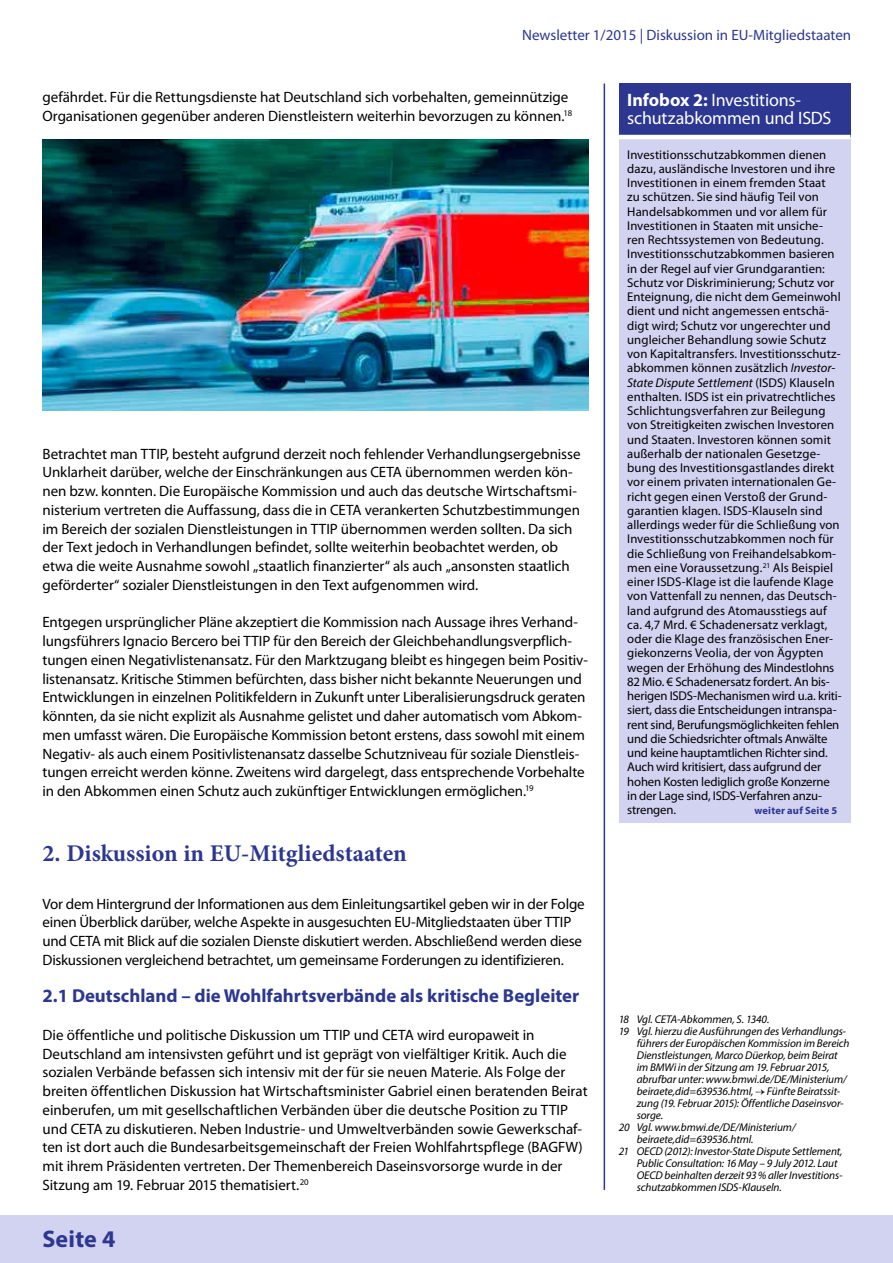
<style>
.page{position:relative;width:893px;height:1263px;background:#fff}
.page>*{position:absolute;margin:0;border:0;box-sizing:border-box;transform-origin:0 0}
.t1{font:700 24px "Minion Pro";color:#2c3791}
.t2{font:700 24px "Myriad Pro";letter-spacing:.005em;color:#2c3791}
.t3{font:700 18.75px "Myriad Pro";color:#2c3791}
.Autoren_head{font:18px/18.8px "Myriad Pro";letter-spacing:-.01em;color:#fff}
.t4{font:15px/18.8px "Myriad Pro";letter-spacing:-.005em;color:#000}
.t5{font:15px "Myriad Pro";color:#2c3791}
.Hintergrundinfos{font:12.75px/14.2px "Myriad Pro";letter-spacing:.005em;color:#000}
.t6{font:italic 11.25px "Myriad Pro";letter-spacing:-.005em;color:#000}
.Hintergrundinfos-2{font:700 10.5px "Myriad Pro";letter-spacing:.015em;color:#2c3791}
.s1{font-weight:700}
.s2{font-style:italic}
.s3{font-family:"Minion Pro"}
</style>
<div class="page">
<div style="left:0;top:1215px;width:893px;height:48px;background:#d2d2f1"></div>
<hr style="left:604px;top:84px;width:1px;height:1106px;background:#2c3791">
<img style="left:43px;top:140px;width:546px;height:270px">
<div style="left:619px;top:84px;width:231px;height:53px;background:#2c3791"></div>
<div style="left:619px;top:137px;width:231px;height:686px;background:#d2d2f1"></div>
<hr style="left:619px;top:135px;width:231px;height:4px;background:#fff">
<p class="t5" style="left:522px;top:26px;width:331px">Newsletter 1/2015 | Diskussion in EU-Mitgliedstaaten</p>
<p class="t4" style="left:43px;top:88px;width:531px">gefährdet. Für die Rettungsdienste hat Deutschland sich vorbehalten, gemeinnützige<br>Organisationen gegenüber anderen Dienstleistern weiterhin bevorzugen zu können.<sup>18</sup></p>
<p class="t4" style="left:43px;top:444px;width:539px">Betrachtet man TTIP, besteht aufgrund derzeit noch fehlender Verhandlungsergebnisse Unklarheit darüber, welche der Einschränkungen aus CETA übernommen werden kön&shy;nen bzw. konnten. Die Europäische Kommission und auch das deutsche Wirtschaftsmi&shy;nisterium vertreten die Auffassung, dass die in CETA verankerten Schutzbestimmungen im Bereich der sozialen Dienstleistungen in TTIP übernommen werden sollten. Da sich der Text jedoch in Verhandlungen befindet, sollte weiterhin beobachtet werden, ob etwa die weite Ausnahme sowohl „staatlich finanzierter“ als auch „ansonsten staatlich geförderter“ sozialer Dienstleistungen in den Text aufgenommen wird.</p>
<p class="t4" style="left:43px;top:613px;width:547px">Entgegen ursprünglicher Pläne akzeptiert die Kommission nach Aussage ihres Verhand&shy;lungsführers Ignacio Bercero bei TTIP für den Bereich der Gleichbehandlungsverpflich&shy;tungen einen Negativlistenansatz. Für den Marktzugang bleibt es hingegen beim Positiv&shy;listenansatz. Kritische Stimmen befürchten, dass bisher nicht bekannte Neuerungen und Entwicklungen in einzelnen Politikfeldern in Zukunft unter Liberalisierungsdruck geraten könnten, da sie nicht explizit als Ausnahme gelistet und daher automatisch vom Abkom&shy;men umfasst wären. Die Europäische Kommission betont erstens, dass sowohl mit einem Negativ- als auch einem Positivlistenansatz dasselbe Schutzniveau für soziale Dienstleis&shy;tungen erreicht werden könne. Zweitens wird dargelegt, dass entsprechende Vorbehalte in den Abkommen einen Schutz auch zukünftiger Entwicklungen ermöglichen.<sup>19</sup></p>
<h3 class="t1" style="left:43px;top:836px;width:366px">2. Diskussion in EU-Mitgliedstaaten</h3>
<p class="t4" style="left:43px;top:894px;width:544px">Vor dem Hintergrund der Informationen aus dem Einleitungsartikel geben wir in der Folge einen Überblick darüber, welche Aspekte in ausgesuchten EU-Mitgliedstaaten über TTIP und CETA mit Blick auf die sozialen Dienste diskutiert werden. Abschließend werden diese Diskussionen vergleichend betrachtet, um gemeinsame Forderungen zu identifizieren.</p>
<h4 class="t3" style="left:43px;top:984px;width:538px">2.1 Deutschland – die Wohlfahrtsverbände als kritische Begleiter</h4>
<p class="t4" style="left:43px;top:1025px;width:547px">Die öffentliche und politische Diskussion um TTIP und CETA wird europaweit in Deutschland am intensivsten geführt und ist geprägt von vielfältiger Kritik. Auch die sozialen Verbände befassen sich intensiv mit der für sie neuen Materie. Als Folge der breiten öffentlichen Diskussion hat Wirtschaftsminister Gabriel einen beratenden Beirat einberufen, um mit gesellschaftlichen Verbänden über die deutsche Position zu TTIP und CETA zu diskutieren. Neben Industrie- und Umweltverbänden sowie Gewerkschaf&shy;ten ist dort auch die Bundesarbeitsgemeinschaft der Freien Wohlfahrtspflege (BAGFW) mit ihrem Präsidenten vertreten. Der Themenbereich Daseinsvorsorge wurde in der Sitzung am 19. Februar 2015 thematisiert.<sup>20</sup></p>
<h1 class="t2" style="left:43px;top:1223px;width:75px">Seite 4</h1>
<p class="Autoren_head" style="left:627px;top:90px;width:206px"><span class="s1">Infobox 2:</span> Investitions&shy;schutzabkommen und ISDS</p>
<p class="Hintergrundinfos" style="left:627px;top:147px;width:216px">Investitionsschutzabkommen dienen dazu, ausländische Investoren und ihre Investitionen in einem fremden Staat<br>zu schützen. Sie sind häufig Teil von Handelsabkommen und vor allem für Investitionen in Staaten mit unsiche&shy;ren Rechtssystemen von Bedeutung.<br>Investitionsschutzabkommen basieren in der Regel auf vier Grundgarantien:<br>Schutz vor Diskriminierung; Schutz vor Enteignung, die nicht dem Gemeinwohl dient und nicht angemessen entschä&shy;digt wird; Schutz vor ungerechter und ungleicher Behandlung sowie Schutz von Kapitaltransfers. Investitionsschutz&shy;abkommen können zusätzlich <span class="s2">Investor-State Dispute Settlement</span> (ISDS) Klauseln enthalten. ISDS ist ein privatrechtliches Schlichtungsverfahren zur Beilegung von Streitigkeiten zwischen Investoren und Staaten. Investoren können somit außerhalb der nationalen Gesetzge&shy;bung des Investitionsgastlandes direkt vor einem privaten internationalen Ge&shy;richt gegen einen Verstoß der Grund&shy;garantien klagen. ISDS-Klauseln sind allerdings weder für die Schließung von Investitionsschutzabkommen noch für die Schließung von Freihandelsabkom&shy;men eine Voraussetzung.<sup>21</sup> Als Beispiel einer ISDS-Klage ist die laufende Klage von Vattenfall zu nennen, das Deutsch&shy;land aufgrund des Atomausstiegs auf ca. 4,7 Mrd. € Schadenersatz verklagt, oder die Klage des französischen Ener&shy;giekonzerns Veolia, der von Ägypten wegen der Erhöhung des Mindestlohns 82 Mio. € Schadenersatz fordert. An bis&shy;herigen ISDS-Mechanismen wird u.a. kriti&shy;siert, dass die Entscheidungen intranspa&shy;rent sind, Berufungsmöglichkeiten fehlen und die Schiedsrichter oftmals Anwälte und keine hauptamtlichen Richter sind.<br>Auch wird kritisiert, dass aufgrund der hohen Kosten lediglich große Konzerne in der Lage sind, ISDS-Verfahren anzu&shy;strengen.</p>
<p class="Hintergrundinfos-2" style="left:754px;top:804px;width:84px">weiter auf Seite 5</p>
<p class="t6" style="left:619px;top:1012px;width:152px">18 Vgl. CETA-Abkommen, S. 1340.</p>
<p class="t6" style="left:619px;top:1024px;width:229px">19 Vgl. hierzu die Ausführungen des Verhandlungs-</p>
<p class="t6" style="left:637px;top:1036px;width:214px">führers der Europäischen Kommission im Bereich</p>
<p class="t6" style="left:637px;top:1048px;width:202px">Dienstleistungen, Marco Düerkop, beim Beirat</p>
<p class="t6" style="left:637px;top:1060px;width:194px">im BMWi in der Sitzung am 19. Februar 2015,</p>
<p class="t6" style="left:637px;top:1072px;width:212px">abrufbar unter: www.bmwi.de/DE/Ministerium/</p>
<p class="t6" style="left:637px;top:1084px;width:205px">beiraete,did=639536.html, <span class="s3">→</span> Fünfte Beiratssit-</p>
<p class="t6" style="left:637px;top:1096px;width:209px">zung (19. Februar 2015): Öffentliche Daseinsvor-</p>
<p class="t6" style="left:637px;top:1108px;width:28px">sorge.</p>
<p class="t6" style="left:619px;top:1120px;width:178px">20 Vgl. www.bmwi.de/DE/Ministerium/</p>
<p class="t6" style="left:637px;top:1132px;width:118px">beiraete,did=639536.html.</p>
<p class="t6" style="left:619px;top:1144px;width:225px">21 OECD (2012): Investor-State Dispute Settlement,</p>
<p class="t6" style="left:637px;top:1156px;width:202px">Public Consultation: 16 May – 9 July 2012. Laut</p>
<p class="t6" style="left:637px;top:1168px;width:207px">OECD beinhalten derzeit 93% aller Investitions-</p>
<p class="t6" style="left:637px;top:1180px;width:147px">schutzabkommen ISDS-Klauseln.</p>
</div>
